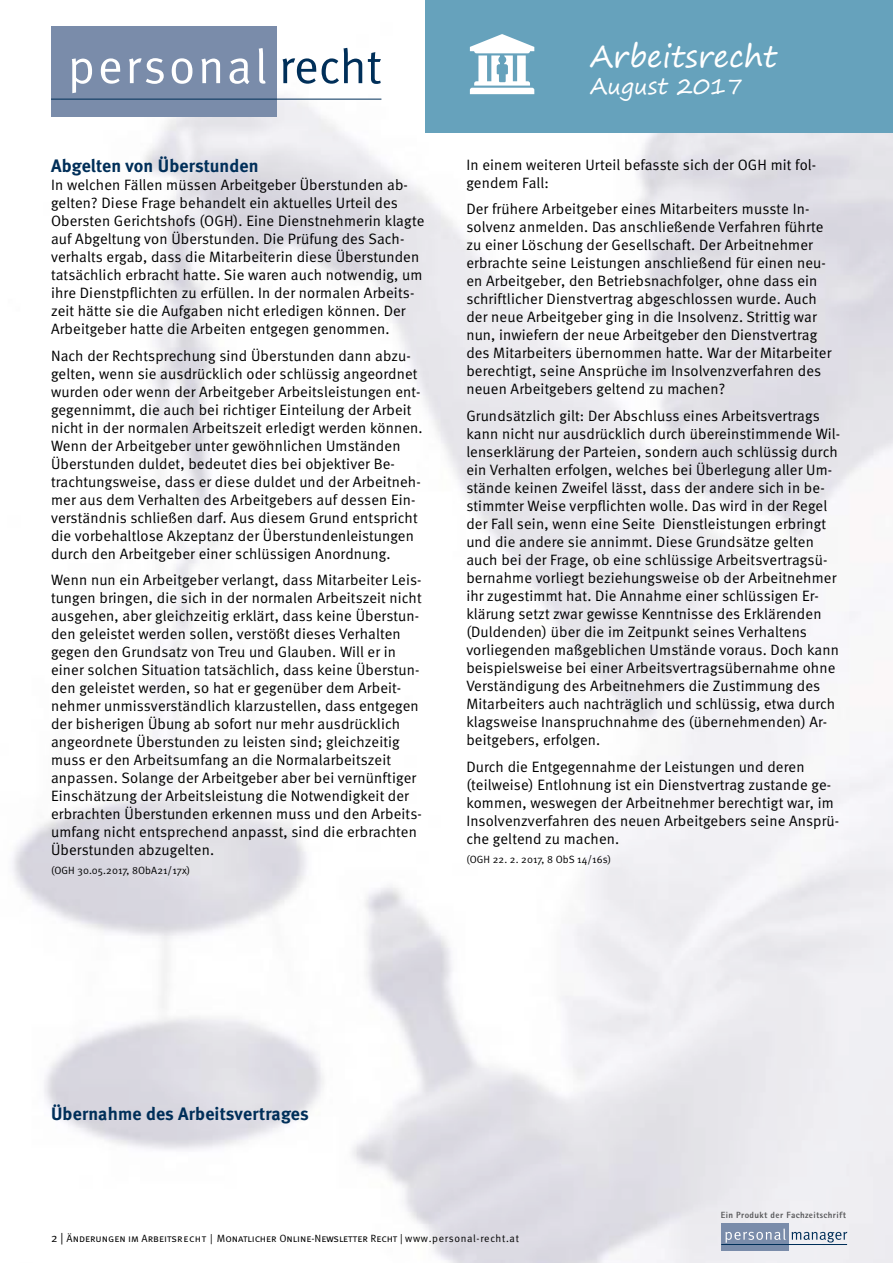
<style>
.page{position:relative;width:893px;height:1263px;background:#fff}
.page>*{position:absolute;margin:0;border:0;box-sizing:border-box;transform-origin:0 0}
.t1{font:30px "Segoe Print";color:#fff}
.t2{font:22.5px "Segoe Print";color:#fff}
.t3{font:700 18px "Meta";letter-spacing:.01em;color:#002f59}
.t4{font:15px/18px "Meta Normal";letter-spacing:.01em;color:#000}
.t5{font:10.5px "Meta Normal Caps";color:#000}
.t6{font:10.5px "Meta Normal";letter-spacing:.01em;color:#000}
.t7{font:800 9px "Rotis Sans Serif";letter-spacing:.04em;color:#58585a}
.s1{font-size:12px}
.s2{font-family:"Meta Normal"}
</style>
<div class="page">
<img style="left:12px;top:47px;width:881px;height:1216px">
<div style="left:51px;top:26px;width:226px;height:90px;background:#7a8caa"></div>
<hr style="left:51px;top:99px;width:330px;height:1px;background:#002f59">
<svg style="left:283px;top:48px;width:98px;height:36px"></svg>
<svg style="left:72px;top:48px;width:194px;height:45px"></svg>
<div style="left:425px;top:0;width:468px;height:132px;background:#66a2bc"></div>
<svg style="left:470px;top:34px;width:64px;height:60px"></svg>
<div style="left:721px;top:1223px;width:68px;height:28px;background:#7a8caa"></div>
<hr style="left:721px;top:1244px;width:126px;height:1px;background:#002f59">
<svg style="left:725px;top:1228px;width:122px;height:15px"></svg>
<p class="t3" style="left:51px;top:155px;width:209px">Abgelten von Überstunden</p>
<p class="t4" style="left:51px;top:176px;width:375px">In welchen Fällen müssen Arbeitgeber Überstunden ab&shy;gelten? Diese Frage behandelt ein aktuelles Urteil des Obersten Gerichtshofs (OGH). Eine Dienstnehmerin klagte auf Abgeltung von Überstunden. Die Prüfung des Sach&shy;verhalts ergab, dass die Mitarbeiterin diese Überstunden tatsächlich erbracht hatte. Sie waren auch notwendig, um ihre Dienstpflichten zu erfüllen. In der normalen Arbeits&shy;zeit hätte sie die Aufgaben nicht erledigen können. Der Arbeitgeber hatte die Arbeiten entgegen genommen.</p>
<p class="t4" style="left:51px;top:346px;width:373px">Nach der Rechtsprechung sind Überstunden dann abzu&shy;gelten, wenn sie ausdrücklich oder schlüssig angeordnet wurden oder wenn der Arbeitgeber Arbeitsleistungen ent&shy;gegennimmt, die auch bei richtiger Einteilung der Arbeit nicht in der normalen Arbeitszeit erledigt werden können.<br>Wenn der Arbeitgeber unter gewöhnlichen Umständen Überstunden duldet, bedeutet dies bei objektiver Be&shy;trachtungsweise, dass er diese duldet und der Arbeitneh&shy;mer aus dem Verhalten des Arbeitgebers auf dessen Ein&shy;verständnis schließen darf. Aus diesem Grund entspricht die vorbehaltlose Akzeptanz der Überstundenleistungen durch den Arbeitgeber einer schlüssigen Anordnung.</p>
<p class="t4" style="left:51px;top:571px;width:372px">Wenn nun ein Arbeitgeber verlangt, dass Mitarbeiter Leis&shy;tungen bringen, die sich in der normalen Arbeitszeit nicht ausgehen, aber gleichzeitig erklärt, dass keine Überstun&shy;den geleistet werden sollen, verstößt dieses Verhalten gegen den Grundsatz von Treu und Glauben. Will er in einer solchen Situation tatsächlich, dass keine Überstun&shy;den geleistet werden, so hat er gegenüber dem Arbeit&shy;nehmer unmissverständlich klarzustellen, dass entgegen der bisherigen Übung ab sofort nur mehr ausdrücklich angeordnete Überstunden zu leisten sind; gleichzeitig muss er den Arbeitsumfang an die Normalarbeitszeit anpassen. Solange der Arbeitgeber aber bei vernünftiger Einschätzung der Arbeitsleistung die Notwendigkeit der erbrachten Überstunden erkennen muss und den Arbeits&shy;umfang nicht entsprechend anpasst, sind die erbrachten Überstunden abzugelten.</p>
<p class="t6" style="left:51px;top:864px;width:141px">(OGH 30.05.2017, 8ObA21/17x)</p>
<h1 class="t1" style="left:590px;top:30px;width:189px">Arbeitsrecht</h1>
<h2 class="t2" style="left:590px;top:66px;width:154px">August 2017</h2>
<p class="t4" style="left:466px;top:156px;width:351px">In einem weiteren Urteil befasste sich der OGH mit fol&shy;gendem Fall:</p>
<p class="t4" style="left:466px;top:200px;width:367px">Der frühere Arbeitgeber eines Mitarbeiters musste In&shy;solvenz anmelden. Das anschließende Verfahren führte zu einer Löschung der Gesellschaft. Der Arbeitnehmer erbrachte seine Leistungen anschließend für einen neu&shy;en Arbeitgeber, den Betriebsnachfolger, ohne dass ein schriftlicher Dienstvertrag abgeschlossen wurde. Auch der neue Arbeitgeber ging in die Insolvenz. Strittig war nun, inwiefern der neue Arbeitgeber den Dienstvertrag des Mitarbeiters übernommen hatte. War der Mitarbeiter berechtigt, seine Ansprüche im Insolvenzverfahren des neuen Arbeitgebers geltend zu machen?</p>
<p class="t4" style="left:466px;top:407px;width:375px">Grundsätzlich gilt: Der Abschluss eines Arbeitsvertrags kann nicht nur ausdrücklich durch übereinstimmende Wil&shy;lenserklärung der Parteien, sondern auch schlüssig durch ein Verhalten erfolgen, welches bei Überlegung aller Um&shy;stände keinen Zweifel lässt, dass der andere sich in be&shy;stimmter Weise verpflichten wolle. Das wird in der Regel der Fall sein, wenn eine Seite Dienstleistungen erbringt und die andere sie annimmt. Diese Grundsätze gelten auch bei der Frage, ob eine schlüssige Arbeitsvertragsü&shy;bernahme vorliegt beziehungsweise ob der Arbeitnehmer ihr zugestimmt hat. Die Annahme einer schlüssigen Er&shy;klärung setzt zwar gewisse Kenntnisse des Erklärenden (Duldenden) über die im Zeitpunkt seines Verhaltens vorliegenden maßgeblichen Umstände voraus. Doch kann beispielsweise bei einer Arbeitsvertragsübernahme ohne Verständigung des Arbeitnehmers die Zustimmung des Mitarbeiters auch nachträglich und schlüssig, etwa durch klagsweise Inanspruchnahme des (übernehmenden) Ar&shy;beitgebers, erfolgen.</p>
<p class="t4" style="left:466px;top:757px;width:374px">Durch die Entgegennahme der Leistungen und deren (teilweise) Entlohnung ist ein Dienstvertrag zustande ge&shy;kommen, weswegen der Arbeitnehmer berechtigt war, im Insolvenzverfahren des neuen Arbeitgebers seine Ansprü&shy;che geltend zu machen.</p>
<p class="t6" style="left:466px;top:853px;width:146px">(OGH 22. 2. 2017, 8 ObS 14/16s)</p>
<p class="t3" style="left:51px;top:1103px;width:259px">Übernahme des Arbeitsvertrages</p>
<p class="t7" style="left:721px;top:1209px;width:127px">Ein Produkt der Fachzeitschrift</p>
<p class="t5" style="left:51px;top:1232px;width:469px"><span class="s1">2 |</span> Änderungen im Arbeitsrecht | Monatlicher Online-Newsletter Recht | <span class="s2">www.personal-recht.at</span></p>
</div>
